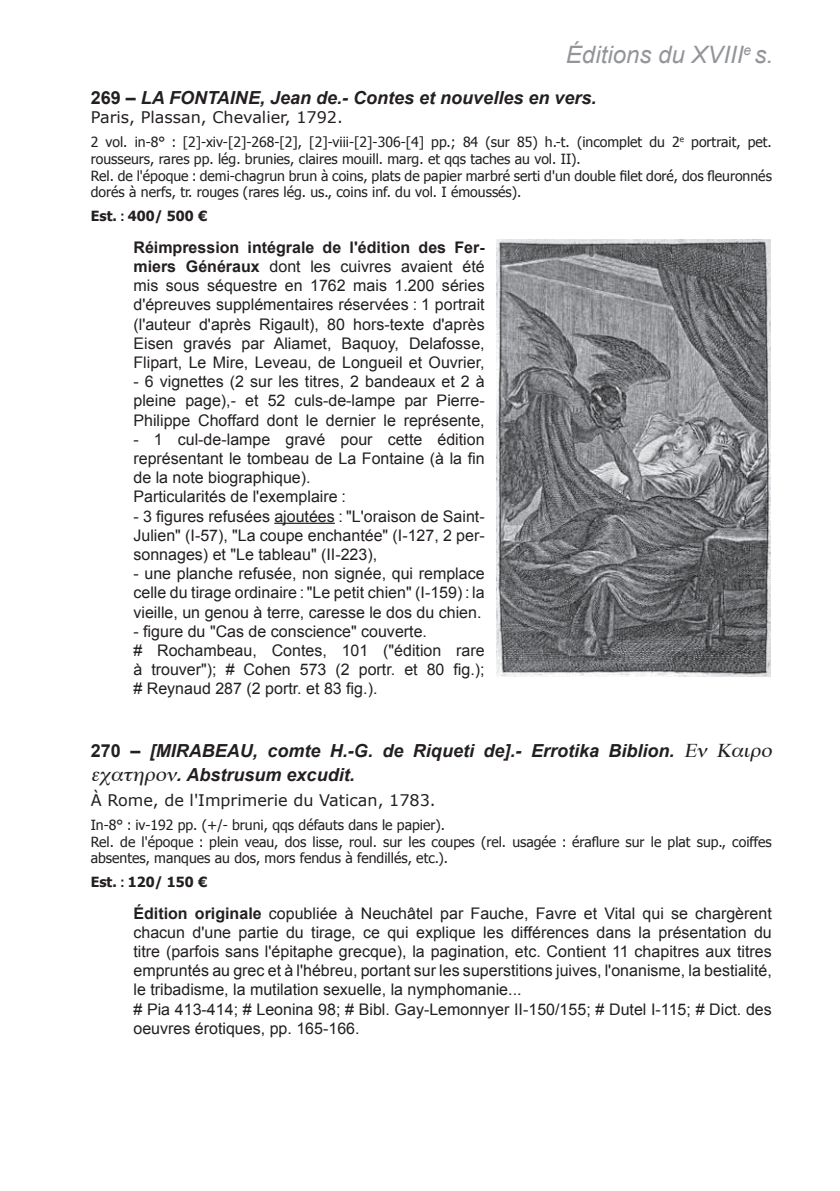
<style>
.page{position:relative;width:840px;height:1191px;background:#fff}
.page>*{position:absolute;margin:0;border:0;box-sizing:border-box;transform-origin:0 0}
.t1{font:italic 24px "Arial";color:#939598}
.t2{font:italic 700 18px/24px "Arial";color:#231f20}
.t3{font:16px/19.2px "Arial";color:#231f20;text-align:justify}
.t4{font:16px "Verdana";color:#231f20}
.t5{font:14px/16.8px "Tahoma";color:#231f20}
.t6{font:700 14px "Tahoma";color:#231f20}
.s1{font-style:normal}
.s2{font-family:"Arial"}
.s3{font-weight:700}
</style>
<div class="page">
<hr style="left:274px;top:523px;width:61px;height:1px;background:#231f20">
<img style="left:496px;top:240px;width:274px;height:436px">
<h1 class="t1" style="left:565px;top:39px;width:208px">Éditions du XVIII<sup>e</sup> s.</h1>
<p class="t2" style="left:91px;top:86px;width:507px"><span class="s1">269 –</span> LA FONTAINE, Jean de.- Contes et nouvelles en vers.</p>
<p class="t4" style="left:91px;top:107px;width:253px">Paris, Plassan, Chevalier, 1792.</p>
<p class="t5" style="left:91px;top:133px;width:682px">2 vol. in-8° : [2]-xiv-[2]-268-[2], [2]-viii-[2]-306-[4] pp.; 84 (sur 85) h.-t. (incomplet du 2<sup>e</sup> portrait, pet. rousseurs, rares pp. lég. brunies, claires mouill. marg. et qqs taches au vol. II).<br>Rel. de l'époque : demi-chagrun brun à coins, plats de papier marbré serti d'un double filet doré, dos fleuronnés dorés à nerfs, tr. rouges (rares lég. us., coins inf. du vol. I émoussés).</p>
<p class="t6" style="left:91px;top:207px;width:118px">Est. <span class="s2">:</span> 400/ 500 €</p>
<p class="t3" style="left:133px;top:238px;width:352px"><span class="s3">Réimpression intégrale de l'édition des Fer&shy;miers Généraux</span> dont les cuivres avaient été mis sous séquestre en 1762 mais 1.200 séries d'épreuves supplémentaires réservées : 1 portrait (l'auteur d'après Rigault), 80 hors-texte d'après Eisen gravés par Aliamet, Baquoy, Delafosse, Flipart, Le Mire, Leveau, de Longueil et Ouvrier,</p>
<p class="t3" style="left:133px;top:372px;width:352px">- 6 vignettes (2 sur les titres, 2 bandeaux et 2 à pleine page),- et 52 culs-de-lampe par Pierre-Philippe Choffard dont le dernier le représente,</p>
<p class="t3" style="left:133px;top:430px;width:352px;text-align:left">- 1 cul-de-lampe gravé pour cette édition représentant le tombeau de La Fontaine (à la fin de la note biographique).<br>Particularités de l'exemplaire :</p>
<p class="t3" style="left:133px;top:506px;width:352px">- 3 figures refusées ajoutées : "L'oraison de Saint-Julien" (I-57), "La coupe enchantée" (I-127, 2 per&shy;sonnages) et "Le tableau" (II-223),</p>
<p class="t3" style="left:133px;top:564px;width:352px">- une planche refusée, non signée, qui remplace celle du tirage ordinaire : "Le petit chien" (I-159) : la vieille, un genou à terre, caresse le dos du chien.</p>
<p class="t3" style="left:133px;top:622px;width:352px;text-align:left">- figure du "Cas de conscience" couverte.<br># Rochambeau, Contes, 101 ("édition rare à trouver"); # Cohen 573 (2 portr. et 80 fig.); # Reynaud 287 (2 portr. et 83 fig.).</p>
<p class="t2" style="left:176px;top:739px;width:499px;text-indent:-86px"><span class="s1">270 –</span> [MIRABEAU, comte H.-G. de Riqueti de].- Errotika Biblion. .Abstrusum excudit.</p>
<p class="t4" style="left:91px;top:789px;width:346px">À Rome, de l'Imprimerie du Vatican, 1783.</p>
<p class="t5" style="left:91px;top:815px;width:682px">In-8° : iv-192 pp. (+/- bruni, qqs défauts dans le papier).<br>Rel. de l'époque : plein veau, dos lisse, roul. sur les coupes (rel. usagée : éraflure sur le plat sup., coiffes absentes, manques au dos, mors fendus à fendillés, etc.).</p>
<p class="t6" style="left:91px;top:873px;width:118px">Est. <span class="s2">:</span> 120/ 150 €</p>
<p class="t3" style="left:133px;top:903px;width:639px;text-align:left"><span class="s3">Édition originale</span> copubliée à Neuchâtel par Fauche, Favre et Vital qui se chargèrent chacun d'une partie du tirage, ce qui explique les différences dans la présentation du titre (parfois sans l'épitaphe grecque), la pagination, etc. Contient 11 chapitres aux titres empruntés au grec et à l'hébreu, portant sur les superstitions juives, l'onanisme, la bestialité, le tribadisme, la mutilation sexuelle, la nymphomanie...<br># Pia 413-414; # Leonina 98; # Bibl. Gay-Lemonnyer II-150/155; # Dutel I-115; # Dict. des oeuvres érotiques, pp. 165-166.</p>
</div>
